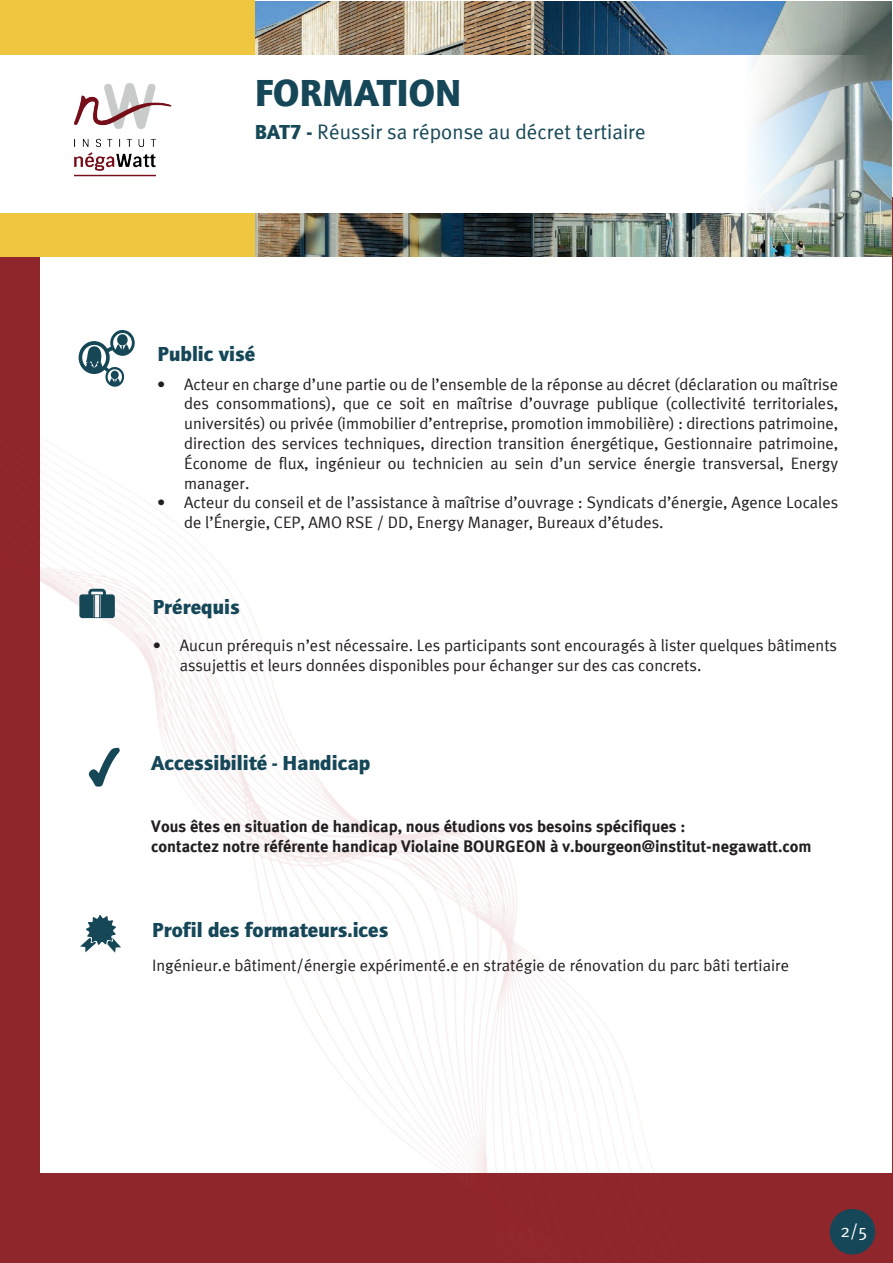
<style>
.page{position:relative;width:893px;height:1263px;background:#fff}
.page>*{position:absolute;margin:0;border:0;box-sizing:border-box;transform-origin:0 0}
.t1{font:900 39px "Quay Itc T";color:#154758}
.t2{font:900 21px "Quay Itc T";color:#154758}
.t3{font:21px "Meta Plus Normal";color:#174857}
.t4{font:18px "Meta Plus Normal";color:#fff}
.t5{font:16.5px/19.8px "Meta Plus Normal";color:#231f20}
.t6{font:700 16.5px/19.8px "Meta Plus";color:#231f20}
.s1{font-family:"Quay Itc T";font-weight:900}
</style>
<div class="page">
<div style="left:1px;top:1173px;width:892px;height:90px;background:#8f262c"></div>
<img style="left:255px;top:1px;width:637px;height:255px">
<div style="left:0;top:0;width:255px;height:256px;background:#efc63f"></div>
<svg style="left:0;top:55px;width:890px;height:158px"></svg>
<img style="left:54px;top:67px;width:134px;height:128px">
<img style="left:0;top:268px;width:874px;height:995px">
<svg style="left:79px;top:330px;width:56px;height:58px"></svg>
<div style="left:111px;top:371px;width:8px;height:8px;background:#154757;border-radius:50%"></div>
<svg style="left:79px;top:589px;width:36px;height:29px"></svg>
<svg style="left:89px;top:748px;width:31px;height:39px"></svg>
<hr style="left:892px;top:197px;width:1px;height:1037px;background:#8f262c">
<h1 class="t1" style="left:255px;top:70px;width:208px">FORMATION</h1>
<p class="t3" style="left:255px;top:120px;width:393px"><span class="s1">BAT7 -</span> Réussir sa réponse au décret tertiaire</p>
<p class="t2" style="left:157px;top:341px;width:99px">Public visé</p>
<p class="t5" style="left:184px;top:374px;width:655px;text-align:justify;text-indent:-27px">• Acteur en charge d’une partie ou de l’ensemble de la réponse au décret (déclaration ou maîtrise des consommations), que ce soit en maîtrise d’ouvrage publique (collectivité territoriales, universités) ou privée (immobilier d’entreprise, promotion immobilière) : directions patrimoine, direction des services techniques, direction transition énergétique, Gestionnaire patrimoine, Économe de flux, ingénieur ou technicien au sein d’un service énergie transversal, Energy manager.</p>
<p class="t5" style="left:184px;top:493px;width:655px;text-indent:-27px">• Acteur du conseil et de l’assistance à maîtrise d’ouvrage : Syndicats d’énergie, Agence Locales de l’Énergie, CEP, AMO RSE / DD, Energy Manager, Bureaux d’études.</p>
<p class="t2" style="left:153px;top:594px;width:89px">Prérequis</p>
<p class="t5" style="left:180px;top:635px;width:659px;text-indent:-27px">• Aucun prérequis n’est nécessaire. Les participants sont encouragés à lister quelques bâtiments assujettis et leurs données disponibles pour échanger sur des cas concrets.</p>
<p class="t2" style="left:151px;top:750px;width:221px">Accessibilité - Handicap</p>
<p class="t6" style="left:151px;top:817px;width:662px">Vous êtes en situation de handicap, nous étudions vos besoins spécifiques :<br>contactez notre référente handicap Violaine BOURGEON à v.bourgeon@institut-negawatt.com</p>
<p class="t2" style="left:152px;top:917px;width:238px">Profil des formateurs.ices</p>
<p class="t5" style="left:152px;top:955px;width:638px">Ingénieur.e bâtiment/énergie expérimenté.e en stratégie de rénovation du parc bâti tertiaire</p>
<p class="t4" style="left:840px;top:1220px;width:29px">2/5</p>
</div>
